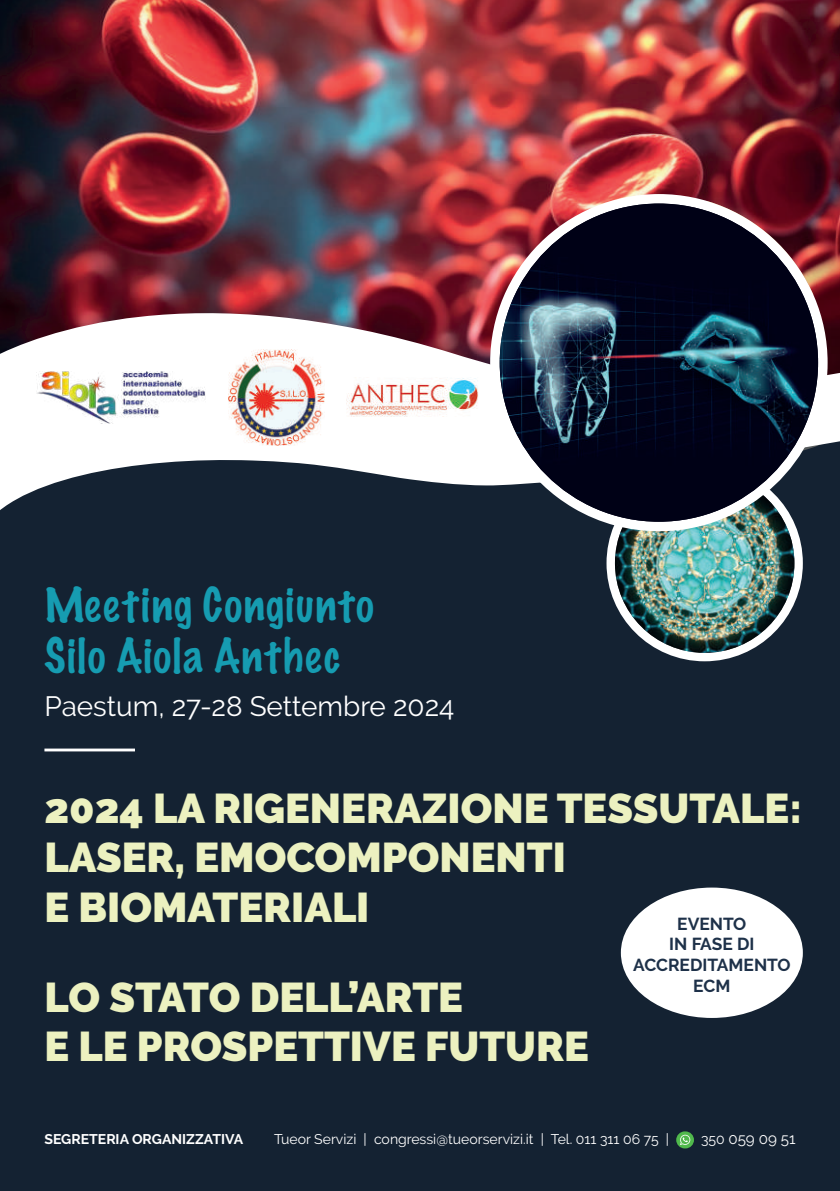
<style>
.page{position:relative;width:840px;height:1191px;background:#fff}
.page>*{position:absolute;margin:0;border:0;box-sizing:border-box;transform-origin:0 0}
.t1{font:42.8px/51.4px "font 000000002 c 8 f 47 a 8";letter-spacing:.045em;color:#169cb1}
.t2{font:900 41.4px/49.8px "Raleway";color:#ecf1c0}
.t3{font:27.8px "Raleway";color:#fff}
.t4{font:700 17.4px/21px "Raleway";color:#1e3149;text-align:center}
.t5{font:15.2px "Raleway";color:#fff}
.t6{font:14px "Raleway";color:#fff}
.t7{font:700 14px "Raleway";color:#fff}
.s1{font-size:14px}
</style>
<div class="page">
<div style="left:0;top:0;width:839px;height:1191px;background:#142232"></div>
<img style="left:0;top:0;width:615px;height:272px">
<img style="left:615px;top:0;width:224px;height:272px">
<hr style="left:44px;top:748px;width:91px;height:3px;background:#fff">
<svg style="left:0;top:272px;width:839px;height:264px"></svg>
<div style="left:606px;top:465px;width:196px;height:196px;background:#fff;border-radius:98px"></div>
<img style="left:614px;top:473px;width:180px;height:180px;border-radius:90px">
<img style="left:490px;top:194px;width:337px;height:337px">
<img style="left:499px;top:203px;width:318px;height:319px;border-radius:159px">
<img style="left:36px;top:371px;width:169px;height:52px">
<img style="left:228px;top:350px;width:96px;height:95px">
<img style="left:346px;top:378px;width:134px;height:39px">
<svg style="left:675px;top:1131px;width:18px;height:17px"></svg>
<svg style="left:679px;top:1134px;width:11px;height:11px"></svg>
<div style="left:620px;top:887px;width:182px;height:131px;background:#fff;border-radius:50%"></div>
<p class="t1" style="left:44px;top:581px;width:330px">Meeting Congiunto<br>Silo Aiola Anthec</p>
<p class="t3" style="left:44px;top:690px;width:411px">Paestum, 27-28 Settembre 2024</p>
<p class="t2" style="left:44px;top:783px;width:758px">2024 LA RIGENERAZIONE TESSUTALE:<br>LASER, EMOCOMPONENTI<br>E BIOMATERIALI</p>
<p class="t4" style="left:632px;top:913px;width:159px">EVENTO<br>IN FASE DI<br>ACCREDITAMENTO<br>ECM</p>
<p class="t2" style="left:44px;top:972px;width:545px">LO STATO DELL’ARTE<br>E LE PROSPETTIVE FUTURE</p>
<p class="t7" style="left:44px;top:1131px;width:200px">SEGRETERIA ORGANIZZATIVA</p>
<p class="t6" style="left:274px;top:1131px;width:396px">Tueor Servizi | congressi@tueorservizi.it | Tel. 011 311 06 75 |</p>
<p class="t5" style="left:700px;top:1129px;width:96px"><span class="s1">350</span> 059 09 51</p>
</div>
